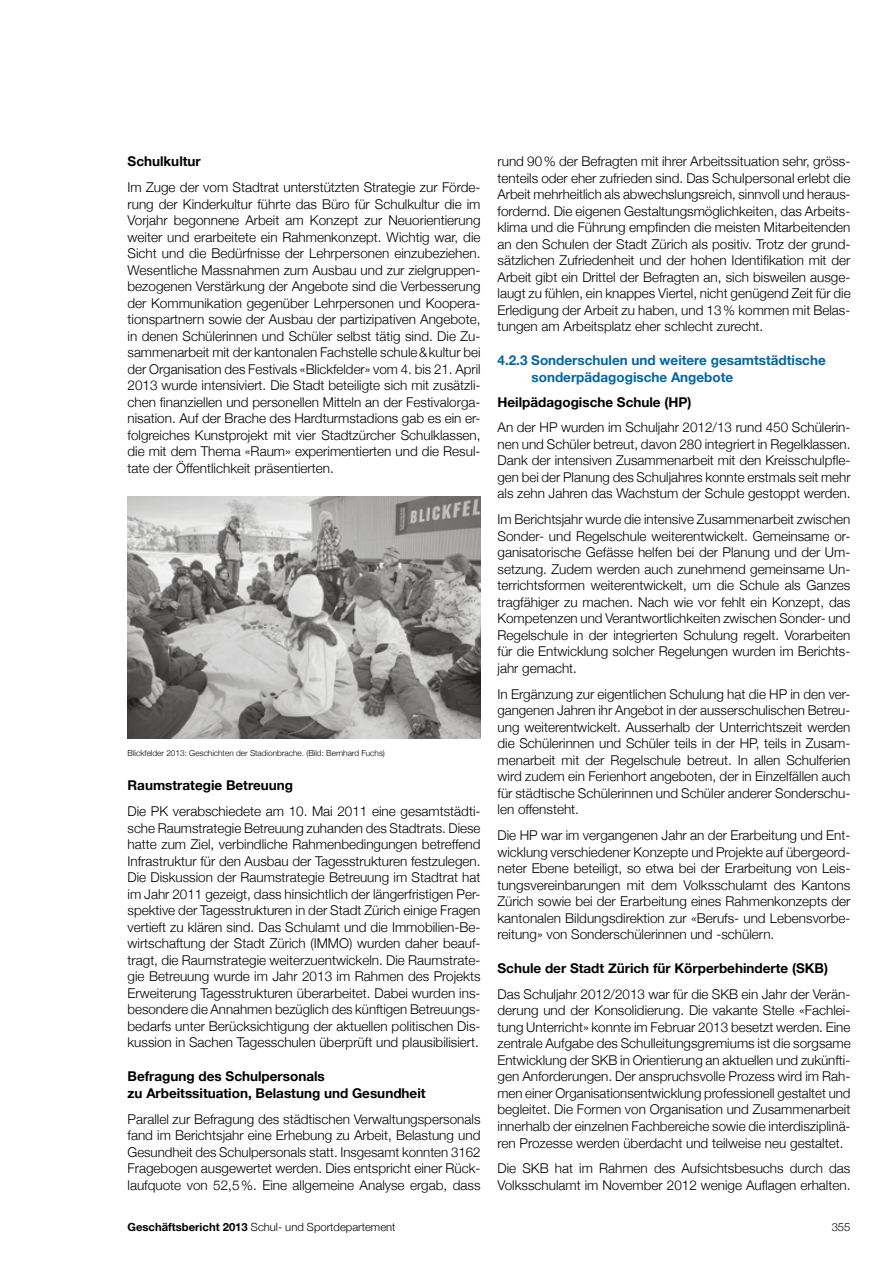
<style>
.page{position:relative;width:893px;height:1263px;background:#fff}
.page>*{position:absolute;margin:0;border:0;box-sizing:border-box;transform-origin:0 0}
.t1{font:300 13.5px/16.5px "Helvetica Neue";color:#000;text-align:justify}
.t2{font:700 13.5px/16.5px "Helvetica Neue";color:#000}
.t3{font:700 13.5px/16.5px "Helvetica Neue";color:#0066a4}
.t4{font:300 11.25px "Helvetica Neue";color:#000}
.t5{font:300 8.25px "Helvetica Neue";color:#000}
.s1{font-weight:700}
</style>
<div class="page">
<img style="left:128px;top:496px;width:352px;height:243px">
<p class="t2" style="left:128px;top:153px;width:75px">Schulkultur</p>
<p class="t1" style="left:128px;top:179px;width:355px">Im Zuge der vom Stadtrat unterstützten Strategie zur Förde&shy;rung der Kinderkultur führte das Büro für Schulkultur die im Vorjahr begonnene Arbeit am Konzept zur Neuorientierung weiter und erarbeitete ein Rahmenkonzept. Wichtig war, die Sicht und die Bedürfnisse der Lehrpersonen einzubeziehen.<br>Wesentliche Massnahmen zum Ausbau und zur zielgruppen&shy;bezogenen Verstärkung der Angebote sind die Verbesserung der Kommunikation gegenüber Lehrpersonen und Koopera&shy;tionspartnern sowie der Ausbau der partizipativen Angebote, in denen Schülerinnen und Schüler selbst tätig sind. Die Zu&shy;sammenarbeit mit der kantonalen Fachstelle schule&amp;kultur bei der Organisation des Festivals «Blickfelder» vom 4. bis 21. April 2013 wurde intensiviert. Die Stadt beteiligte sich mit zusätzli&shy;chen finanziellen und personellen Mitteln an der Festivalorga&shy;nisation. Auf der Brache des Hardturmstadions gab es ein er&shy;folgreiches Kunstprojekt mit vier Stadtzürcher Schulklassen, die mit dem Thema «Raum» experimentierten und die Resul&shy;tate der Öffentlichkeit präsentierten.</p>
<p class="t5" style="left:128px;top:748px;width:259px">Blickfelder 2013: Geschichten der Stadionbrache. (Bild: Bernhard Fuchs)</p>
<p class="t2" style="left:128px;top:777px;width:167px">Raumstrategie Betreuung</p>
<p class="t1" style="left:128px;top:803px;width:354px">Die PK verabschiedete am 10. Mai 2011 eine gesamtstädti&shy;sche Raumstrategie Betreuung zuhanden des Stadtrats. Diese hatte zum Ziel, verbindliche Rahmenbedingungen betreffend Infrastruktur für den Ausbau der Tagesstrukturen festzulegen.<br>Die Diskussion der Raumstrategie Betreuung im Stadtrat hat im Jahr 2011 gezeigt, dass hinsichtlich der längerfristigen Per&shy;spektive der Tagesstrukturen in der Stadt Zürich einige Fragen vertieft zu klären sind. Das Schulamt und die Immobilien-Be&shy;wirtschaftung der Stadt Zürich (IMMO) wurden daher beauf&shy;tragt, die Raumstrategie weiterzuentwickeln. Die Raumstrate&shy;gie Betreuung wurde im Jahr 2013 im Rahmen des Projekts Erweiterung Tagesstrukturen überarbeitet. Dabei wurden ins&shy;besondere die Annahmen bezüglich des künftigen Betreuungs&shy;bedarfs unter Berücksichtigung der aktuellen politischen Dis&shy;kussion in Sachen Tagesschulen überprüft und plausibilisiert.</p>
<p class="t2" style="left:128px;top:1068px;width:299px">Befragung des Schulpersonals<br>zu Arbeitssituation, Belastung und Gesundheit</p>
<p class="t1" style="left:128px;top:1110px;width:354px">Parallel zur Befragung des städtischen Verwaltungspersonals fand im Berichtsjahr eine Erhebung zu Arbeit, Belastung und Gesundheit des Schulpersonals statt. Insgesamt konnten 3162<br>Fragebogen ausgewertet werden. Dies entspricht einer Rück&shy;laufquote von 52,5%. Eine allgemeine Analyse ergab, dass</p>
<p class="t1" style="left:497px;top:153px;width:355px">rund 90% der Befragten mit ihrer Arbeitssituation sehr, gröss&shy;tenteils oder eher zufrieden sind. Das Schulpersonal erlebt die Arbeit mehrheitlich als abwechslungsreich, sinnvoll und heraus&shy;fordernd. Die eigenen Gestaltungsmöglichkeiten, das Arbeits&shy;klima und die Führung empfinden die meisten Mitarbeitenden an den Schulen der Stadt Zürich als positiv. Trotz der grund&shy;sätzlichen Zufriedenheit und der hohen Identifikation mit der Arbeit gibt ein Drittel der Befragten an, sich bisweilen ausge&shy;laugt zu fühlen, ein knappes Viertel, nicht genügend Zeit für die Erledigung der Arbeit zu haben, und 13% kommen mit Belas&shy;tungen am Arbeitsplatz eher schlecht zurecht.</p>
<p class="t3" style="left:532px;top:352px;width:296px;text-indent:-34px">4.2.3 Sonderschulen und weitere gesamtstädtische sonderpädagogische Angebote</p>
<p class="t2" style="left:497px;top:393px;width:195px">Heilpädagogische Schule (HP)</p>
<p class="t1" style="left:497px;top:419px;width:355px">An der HP wurden im Schuljahr 2012/13 rund 450 Schülerin&shy;nen und Schüler betreut, davon 280 integriert in Regelklassen.<br>Dank der intensiven Zusammenarbeit mit den Kreisschulpfle&shy;gen bei der Planung des Schuljahres konnte erstmals seit mehr als zehn Jahren das Wachstum der Schule gestoppt werden.</p>
<p class="t1" style="left:497px;top:511px;width:354px">Im Berichtsjahr wurde die intensive Zusammenarbeit zwischen Sonder- und Regelschule weiterentwickelt. Gemeinsame or&shy;ganisatorische Gefässe helfen bei der Planung und der Um&shy;setzung. Zudem werden auch zunehmend gemeinsame Un&shy;terrichtsformen weiterentwickelt, um die Schule als Ganzes tragfähiger zu machen. Nach wie vor fehlt ein Konzept, das Kompetenzen und Verantwortlichkeiten zwischen Sonder- und Regelschule in der integrierten Schulung regelt. Vorarbeiten für die Entwicklung solcher Regelungen wurden im Berichts&shy;jahr gemacht.</p>
<p class="t1" style="left:497px;top:685px;width:354px">In Ergänzung zur eigentlichen Schulung hat die HP in den ver&shy;gangenen Jahren ihr Angebot in der ausserschulischen Betreu&shy;ung weiterentwickelt. Ausserhalb der Unterrichtszeit werden die Schülerinnen und Schüler teils in der HP, teils in Zusam&shy;menarbeit mit der Regelschule betreut. In allen Schulferien wird zudem ein Ferienhort angeboten, der in Einzelfällen auch für städtische Schülerinnen und Schüler anderer Sonderschu&shy;len offensteht.</p>
<p class="t1" style="left:497px;top:827px;width:354px">Die HP war im vergangenen Jahr an der Erarbeitung und Ent&shy;wicklung verschiedener Konzepte und Projekte auf übergeord&shy;neter Ebene beteiligt, so etwa bei der Erarbeitung von Leis&shy;tungsvereinbarungen mit dem Volksschulamt des Kantons Zürich sowie bei der Erarbeitung eines Rahmenkonzepts der kantonalen Bildungsdirektion zur «Berufs- und Lebensvorbe&shy;reitung» von Sonderschülerinnen und -schülern.</p>
<p class="t2" style="left:497px;top:960px;width:332px">Schule der Stadt Zürich für Körperbehinderte (SKB)</p>
<p class="t1" style="left:497px;top:986px;width:355px">Das Schuljahr 2012/2013 war für die SKB ein Jahr der Verän&shy;derung und der Konsolidierung. Die vakante Stelle «Fachlei&shy;tung Unterricht» konnte im Februar 2013 besetzt werden. Eine zentrale Aufgabe des Schulleitungsgremiums ist die sorgsame Entwicklung der SKB in Orientierung an aktuellen und zukünfti&shy;gen Anforderungen. Der anspruchsvolle Prozess wird im Rah&shy;men einer Organisationsentwicklung professionell gestaltet und begleitet. Die Formen von Organisation und Zusammenarbeit innerhalb der einzelnen Fachbereiche sowie die interdisziplinä&shy;ren Prozesse werden überdacht und teilweise neu gestaltet.</p>
<p class="t1" style="left:497px;top:1160px;width:354px">Die SKB hat im Rahmen des Aufsichtsbesuchs durch das<br>Volksschulamt im November 2012 wenige Auflagen erhalten.</p>
<p class="t4" style="left:128px;top:1220px;width:269px"><span class="s1">Geschäftsbericht 2013</span> Schul- und Sportdepartement</p>
<p class="t4" style="left:832px;top:1220px;width:20px">355</p>
</div>
